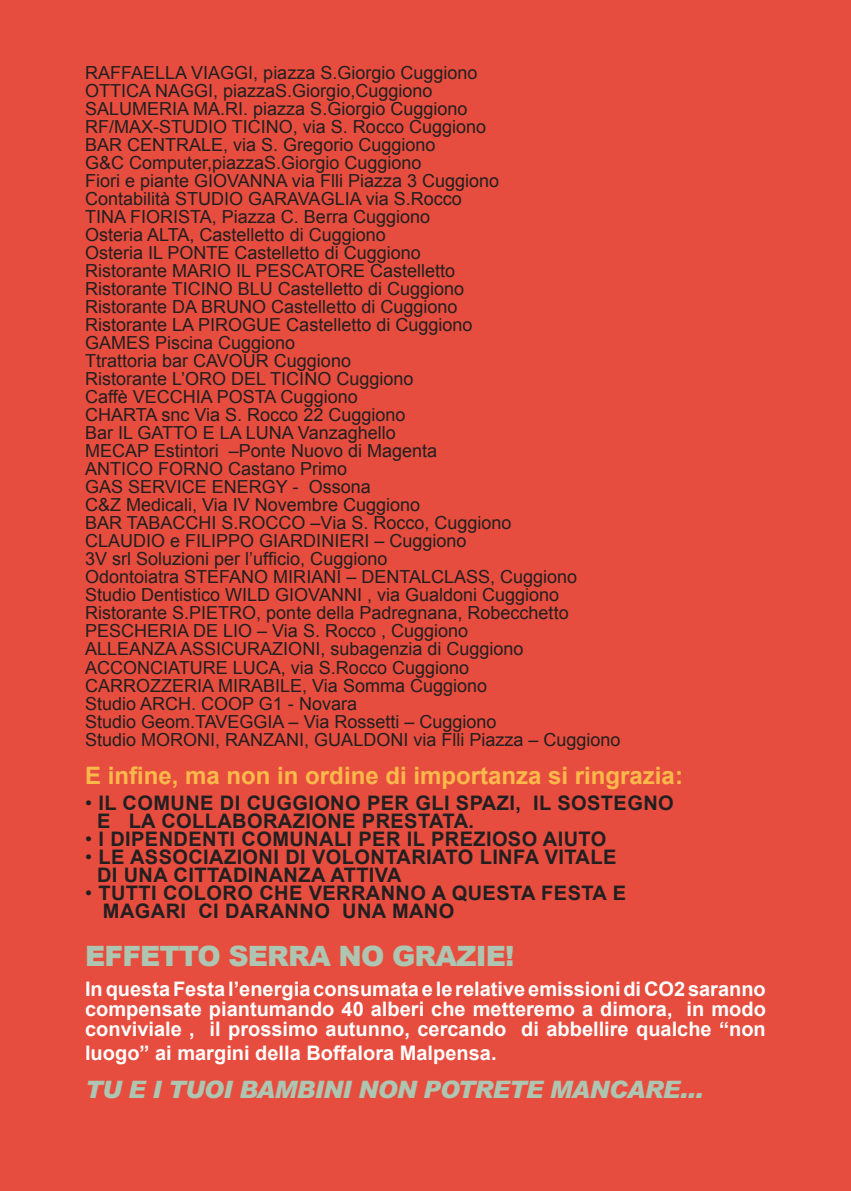
<style>
.page{position:relative;width:851px;height:1191px;background:#fff}
.page>*{position:absolute;margin:0;border:0;box-sizing:border-box;transform-origin:0 0}
.t1{font:900 28px "Arial";letter-spacing:-.03em;color:#adc5b1}
.t2{font:700 24px "Arial";color:#fcb94b}
.t3{font:italic 900 24px "Arial";letter-spacing:-.03em;color:#adc5b1}
.t4{font:700 20px/18px "Arial";letter-spacing:.02em;color:#231f20}
.t5{font:700 20px/20px "Arial";color:#fff;text-align:justify}
.t6{font:18px/18px "Arial";color:#231f20}
.s1{font-weight:400}
</style>
<div class="page">
<div style="left:0;top:0;width:850px;height:1191px;background:#e74d3e"></div>
<p class="t6" style="left:85px;top:64px;width:537px">RAFFAELLA VIAGGI, piazza S.Giorgio Cuggiono<br>OTTICA NAGGI, piazzaS.Giorgio,Cuggiono<br>SALUMERIA MA.RI. piazza S.Giorgio Cuggiono<br>RF/MAX-STUDIO TICINO, via S. Rocco Cuggiono<br>BAR CENTRALE, via S. Gregorio Cuggiono<br>G&amp;C Computer,piazzaS.Giorgio Cuggiono<br>Fiori e piante GIOVANNA via Flli Piazza 3 Cuggiono<br>Contabilità STUDIO GARAVAGLIA via S.Rocco<br>TINA FIORISTA, Piazza C. Berra Cuggiono<br>Osteria ALTA, Castelletto di Cuggiono<br>Osteria IL PONTE Castelletto di Cuggiono<br>Ristorante MARIO IL PESCATORE Castelletto<br>Ristorante TICINO BLU Castelletto di Cuggiono<br>Ristorante DA BRUNO Castelletto di Cuggiono<br>Ristorante LA PIROGUE Castelletto di Cuggiono<br>GAMES Piscina Cuggiono<br>Ttrattoria bar CAVOUR Cuggiono<br>Ristorante L’ORO DEL TICINO Cuggiono<br>Caffè VECCHIA POSTA Cuggiono<br>CHARTA snc Via S. Rocco 22 Cuggiono<br>Bar IL GATTO E LA LUNA Vanzaghello<br>MECAP Estintori –Ponte Nuovo di Magenta<br>ANTICO FORNO Castano Primo<br>GAS SERVICE ENERGY - Ossona<br>C&amp;Z Medicali, Via IV Novembre Cuggiono<br>BAR TABACCHI S.ROCCO –Via S. Rocco, Cuggiono<br>CLAUDIO e FILIPPO GIARDINIERI – Cuggiono<br>3V srl Soluzioni per l’ufficio, Cuggiono<br>Odontoiatra STEFANO MIRIANI – DENTALCLASS, Cuggiono Studio Dentistico WILD GIOVANNI , via Gualdoni Cuggiono Ristorante S.PIETRO, ponte della Padregnana, Robecchetto PESCHERIA DE LIO – Via S. Rocco , Cuggiono<br>ALLEANZA ASSICURAZIONI, subagenzia di Cuggiono ACCONCIATURE LUCA, via S.Rocco Cuggiono<br>CARROZZERIA MIRABILE, Via Somma Cuggiono<br>Studio ARCH. COOP G1 - Novara<br>Studio Geom.TAVEGGIA – Via Rossetti – Cuggiono<br>Studio MORONI, RANZANI, GUALDONI via Flli Piazza – Cuggiono</p>
<h2 class="t2" style="left:85px;top:759px;width:599px">E infine, ma non in ordine di importanza si ringrazia:</h2>
<p class="t4" style="left:97px;top:794px;width:578px;text-indent:-12px"><span class="s1">•</span> IL COMUNE DI CUGGIONO PER GLI SPAZI, IL SOSTEGNO<br>E LA COLLABORAZIONE PRESTATA.</p>
<p class="t4" style="left:85px;top:830px;width:522px"><span class="s1">•</span> I DIPENDENTI COMUNALI PER IL PREZIOSO AIUTO</p>
<p class="t4" style="left:97px;top:848px;width:521px;text-indent:-12px"><span class="s1">•</span> LE ASSOCIAZIONI DI VOLONTARIATO LINFA VITALE<br>DI UNA CITTADINANZA ATTIVA</p>
<p class="t4" style="left:103px;top:884px;width:524px;text-indent:-18px"><span class="s1">•</span> TUTTI COLORO CHE VERRANNO A QUESTA FESTA E<br>MAGARI CI DARANNO UNA MANO</p>
<h1 class="t1" style="left:85px;top:935px;width:431px">EFFETTO SERRA NO GRAZIE!</h1>
<p class="t5" style="left:85px;top:979px;width:682px">In questa Festa l’energia consumata e le relative emissioni di CO2 saranno compensate piantumando 40 alberi che metteremo a dimora, in modo conviviale , il prossimo autunno, cercando di abbellire qualche “non</p>
<p class="t5" style="left:85px;top:1043px;width:413px">luogo” ai margini della Boffalora Malpensa.</p>
<h2 class="t3" style="left:85px;top:1074px;width:619px">TU E I TUOI BAMBINI NON POTRETE MANCARE…</h2>
</div>
